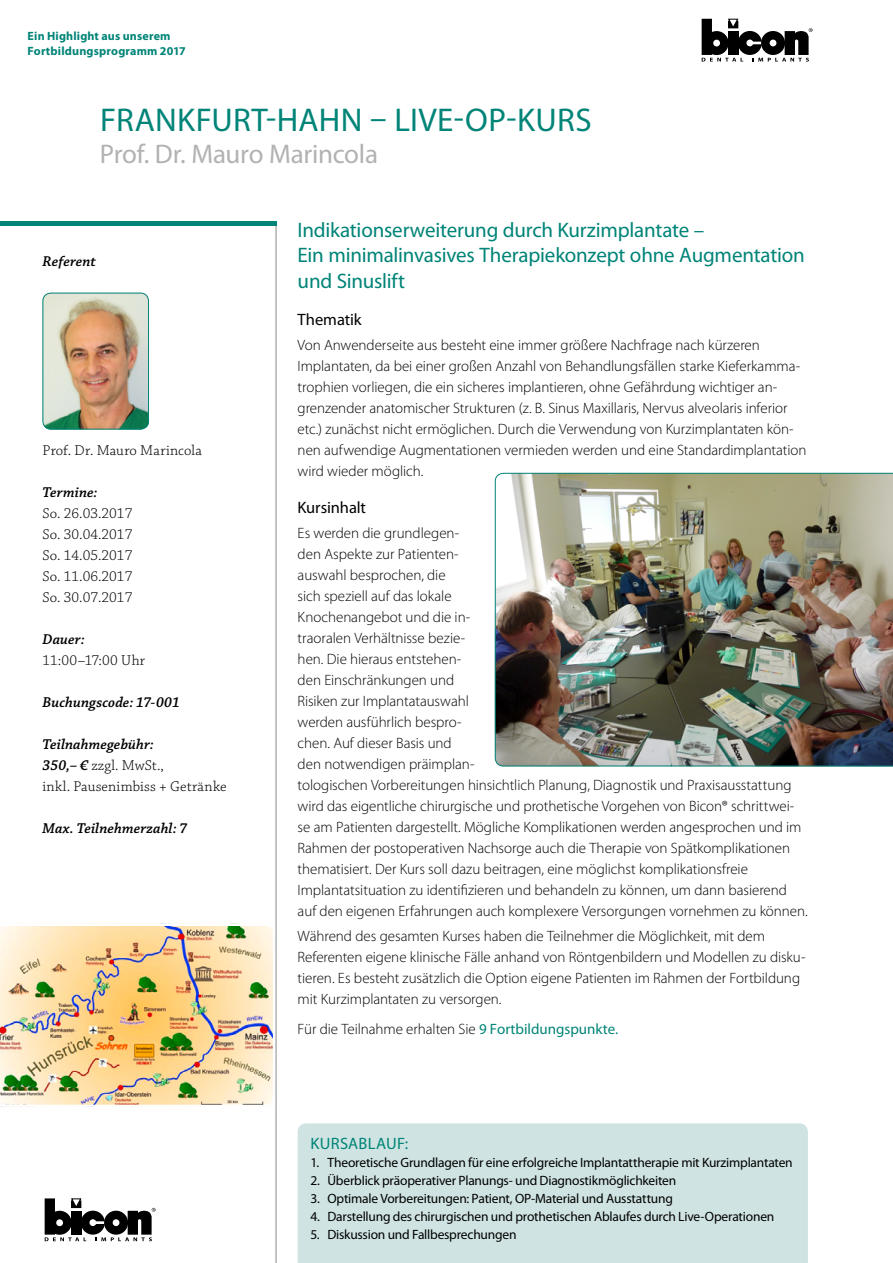
<style>
.page{position:relative;width:893px;height:1263px;background:#fff}
.page>*{position:absolute;margin:0;border:0;box-sizing:border-box;transform-origin:0 0}
.t1{font:33px "Myriad Pro";letter-spacing:.01em;color:#008477}
.t2{font:27px "Myriad Pro";letter-spacing:-.01em;color:#b1b2b3}
.t3{font:21px/25.5px "Myriad Pro";letter-spacing:-.01em;color:#008477}
.t4{font:16.5px "Myriad Pro";letter-spacing:-.005em;color:#000}
.t5{font:16.5px "Myriad Pro";letter-spacing:.015em;color:#008477}
.t6{font:300 15px/21px "Myriad Pro";letter-spacing:-.005em;color:#000}
.t7{font:300 15px/21px "Chaparral Pro";letter-spacing:.005em;color:#000;text-align:justify}
.t8{font:italic 600 15px "Chaparral Pro";letter-spacing:.005em;color:#000}
.t9{font:13.5px "Myriad Pro";letter-spacing:-.015em;color:#000}
.t10{font:700 12px/14.4px "Myriad Pro";letter-spacing:.015em;color:#008477}
.s1{font-weight:600;font-style:italic}
.s2{font-weight:400;color:#008477}
</style>
<div class="page">
<img style="left:43px;top:293px;width:106px;height:136px">
<div style="left:43px;top:293px;width:106px;height:136px;border:1px solid #008477;border-radius:8px"></div>
<div style="left:298px;top:1123px;width:510px;height:140px;background:#cfe4e2"></div>
<img style="left:495px;top:473px;width:398px;height:293px">
<img style="left:0;top:926px;width:273px;height:181px">
<hr style="left:275px;top:225px;width:2px;height:1038px;background:#b1b2b3">
<hr style="left:0;top:221px;width:277px;height:4px;background:#008477">
<svg style="left:702px;top:18px;width:111px;height:44px"></svg>
<svg style="left:45px;top:1198px;width:111px;height:43px"></svg>
<p class="t10" style="left:28px;top:29px;width:160px">Ein Highlight aus unserem<br>Fortbildungsprogramm 2017</p>
<h1 class="t1" style="left:100px;top:100px;width:493px">FRANKFURT-HAHN – LIVE-OP-KURS</h1>
<h2 class="t2" style="left:100px;top:138px;width:280px">Prof. Dr. Mauro Marincola</h2>
<p class="t8" style="left:43px;top:253px;width:55px">Referent</p>
<p class="t7" style="left:43px;top:441px;width:161px">Prof. Dr. Mauro Marincola</p>
<p class="t8" style="left:43px;top:484px;width:57px">Termine:</p>
<p class="t7" style="left:43px;top:504px;width:91px">So. 26.03.2017<br>So. 30.04.2017<br>So. 14.05.2017<br>So. 11.06.2017<br>So. 30.07.2017</p>
<p class="t8" style="left:43px;top:631px;width:44px">Dauer:</p>
<p class="t7" style="left:43px;top:651px;width:104px">11:00–17:00 Uhr</p>
<p class="t8" style="left:43px;top:694px;width:139px">Buchungscode: 17-001</p>
<p class="t7" style="left:43px;top:735px;width:186px;text-align:left"><span class="s1">Teilnahmegebühr:<br>350,– €</span> zzgl. MwSt.,<br>inkl. Pausenimbiss + Getränke</p>
<p class="t8" style="left:43px;top:820px;width:146px">Max. Teilnehmerzahl: 7</p>
<h3 class="t3" style="left:298px;top:217px;width:509px">Indikationserweiterung durch Kurzimplantate –<br>Ein minimalinvasives Therapiekonzept ohne Augmentation und Sinuslift</h3>
<p class="t4" style="left:298px;top:309px;width:65px">Thematik</p>
<p class="t6" style="left:298px;top:334px;width:510px">Von Anwenderseite aus besteht eine immer größere Nachfrage nach kürzeren Implantaten, da bei einer großen Anzahl von Behandlungsfällen starke Kieferkamma&shy;trophien vorliegen, die ein sicheres implantieren, ohne Gefährdung wichtiger an&shy;grenzender anatomischer Strukturen (z. B. Sinus Maxillaris, Nervus alveolaris inferior etc.) zunächst nicht ermöglichen. Durch die Verwendung von Kurzimplantaten kön&shy;nen aufwendige Augmentationen vermieden werden und eine Standardimplantation wird wieder möglich.</p>
<p class="t4" style="left:298px;top:497px;width:70px">Kursinhalt</p>
<p class="t6" style="left:298px;top:522px;width:512px">Es werden die grundlegen-<br>den Aspekte zur Patienten-<br>auswahl besprochen, die<br>sich speziell auf das lokale<br>Knochenangebot und die in-<br>traoralen Verhältnisse bezie-<br>hen. Die hieraus entstehen-<br>den Einschränkungen und<br>Risiken zur Implantatauswahl<br>werden ausführlich bespro-<br>chen. Auf dieser Basis und<br>den notwendigen präimplan-<br>tologischen Vorbereitungen hinsichtlich Planung, Diagnostik und Praxisausstattung wird das eigentliche chirurgische und prothetische Vorgehen von Bicon® schrittwei&shy;se am Patienten dargestellt. Mögliche Komplikationen werden angesprochen und im Rahmen der postoperativen Nachsorge auch die Therapie von Spätkomplikationen thematisiert. Der Kurs soll dazu beitragen, eine möglichst komplikationsfreie Implantatsituation zu identifizieren und behandeln zu können, um dann basierend auf den eigenen Erfahrungen auch komplexere Versorgungen vornehmen zu können.</p>
<p class="t6" style="left:298px;top:925px;width:509px">Während des gesamten Kurses haben die Teilnehmer die Möglichkeit, mit dem Referenten eigene klinische Fälle anhand von Röntgenbildern und Modellen zu disku&shy;tieren. Es besteht zusätzlich die Option eigene Patienten im Rahmen der Fortbildung mit Kurzimplantaten zu versorgen.</p>
<p class="t6" style="left:298px;top:1018px;width:322px">Für die Teilnahme erhalten Sie <span class="s2">9 Fortbildungspunkte.</span></p>
<p class="t5" style="left:311px;top:1133px;width:99px">KURSABLAUF:</p>
<p class="t9" style="left:310px;top:1154px;width:484px">1. Theoretische Grundlagen für eine erfolgreiche Implantattherapie mit Kurzimplantaten</p>
<p class="t9" style="left:310px;top:1172px;width:367px">2. Überblick präoperativer Planungs- und Diagnostikmöglichkeiten</p>
<p class="t9" style="left:310px;top:1189px;width:364px">3. Optimale Vorbereitungen: Patient, OP-Material und Ausstattung</p>
<p class="t9" style="left:310px;top:1207px;width:465px">4. Darstellung des chirurgischen und prothetischen Ablaufes durch Live-Operationen</p>
<p class="t9" style="left:310px;top:1225px;width:208px">5. Diskussion und Fallbesprechungen</p>
</div>
